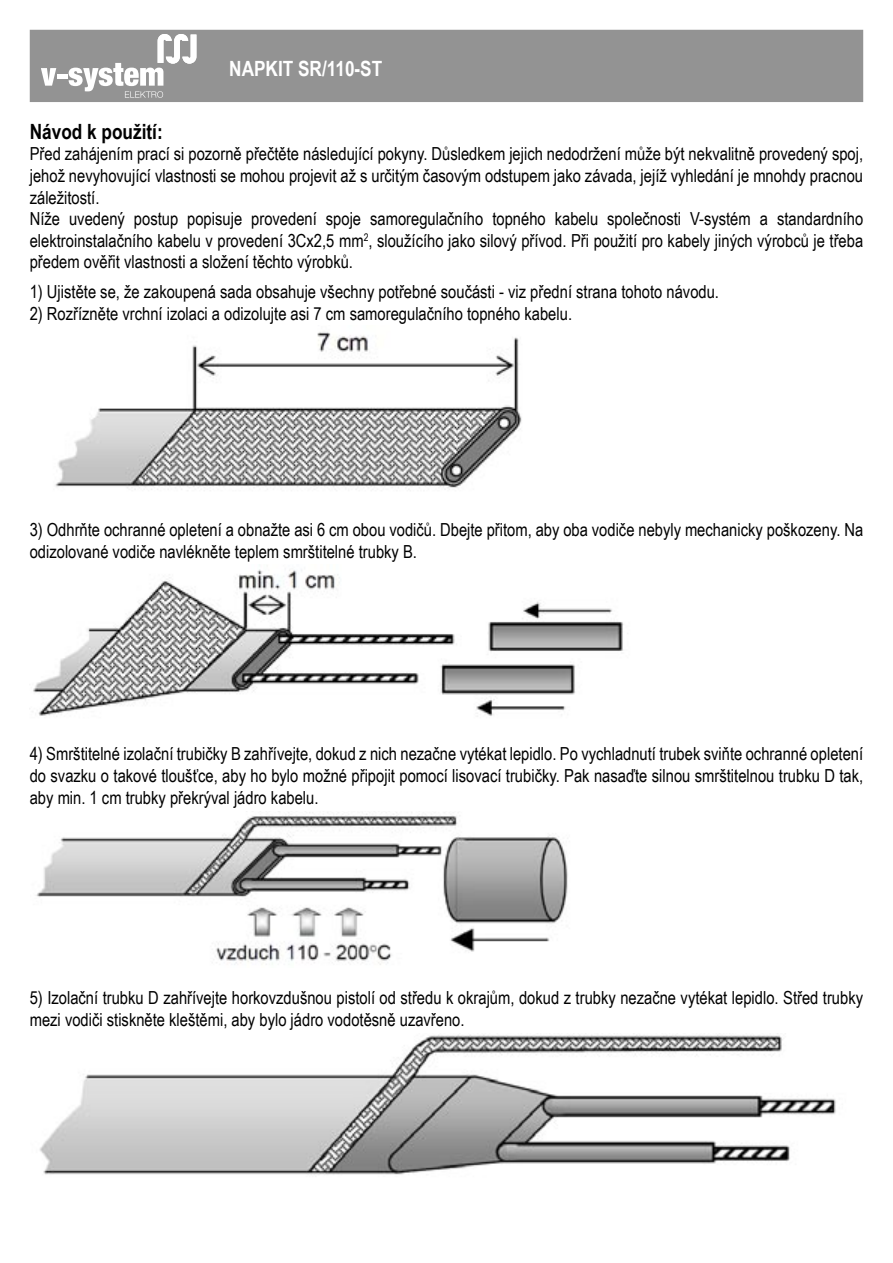
<style>
.page{position:relative;width:893px;height:1263px;background:#fff}
.page>*{position:absolute;margin:0;border:0;box-sizing:border-box;transform-origin:0 0}
.t1{font:700 21px "Arial Narrow";color:#fff}
.t2{font:700 21px "Arial Narrow";color:#000}
.Tìlo_textu{font:18px/21.6px "Arial Narrow";color:#000;text-align:justify}
</style>
<div class="page">
<div style="left:30px;top:30px;width:833px;height:72px;background:#939393"></div>
<svg style="left:42px;top:68px;width:14px;height:18px"></svg>
<div style="left:57px;top:74px;width:10px;height:5px;background:#fff"></div>
<svg style="left:69px;top:34px;width:127px;height:64px"></svg>
<img style="left:55px;top:332px;width:467px;height:158px">
<img style="left:33px;top:569px;width:591px;height:148px">
<img style="left:36px;top:811px;width:532px;height:154px">
<img style="left:39px;top:1033px;width:797px;height:142px">
<p class="t1" style="left:229px;top:52px;width:155px">NAPKIT SR/110-ST</p>
<p class="t2" style="left:30px;top:115px;width:134px">Návod k použití:</p>
<p class="Tìlo_textu" style="left:30px;top:143px;width:835px">Před zahájením prací si pozorně přečtěte následující pokyny. Důsledkem jejich nedodržení může být nekvalitně provedený spoj, jehož nevyhovující vlastnosti se mohou projevit až s určitým časovým odstupem jako závada, jejíž vyhledání je mnohdy pracnou záležitostí.</p>
<p class="Tìlo_textu" style="left:30px;top:207px;width:835px">Níže uvedený postup popisuje provedení spoje samoregulačního topného kabelu společnosti V-systém a standardního elektroinstalačního kabelu v provedení 3Cx2,5 mm<sup>2</sup>, sloužícího jako silový přívod. Při použití pro kabely jiných výrobců je třeba předem ověřit vlastnosti a složení těchto výrobků.</p>
<p class="Tìlo_textu" style="left:30px;top:280px;width:691px">1) Ujistěte se, že zakoupená sada obsahuje všechny potřebné součásti - viz přední strana tohoto návodu.</p>
<p class="Tìlo_textu" style="left:30px;top:302px;width:544px">2) Rozřízněte vrchní izolaci a odizolujte asi 7 cm samoregulačního topného kabelu.</p>
<p class="Tìlo_textu" style="left:30px;top:518px;width:835px">3) Odhrňte ochranné opletení a obnažte asi 6 cm obou vodičů. Dbejte přitom, aby oba vodiče nebyly mechanicky poškozeny. Na odizolované vodiče navlékněte teplem smrštitelné trubky B.</p>
<p class="Tìlo_textu" style="left:30px;top:743px;width:835px">4) Smrštitelné izolační trubičky B zahřívejte, dokud z nich nezačne vytékat lepidlo. Po vychladnutí trubek sviňte ochranné opletení do svazku o takové tloušťce, aby ho bylo možné připojit pomocí lisovací trubičky. Pak nasaďte silnou smrštitelnou trubku D tak, aby min. 1 cm trubky překrýval jádro kabelu.</p>
<p class="Tìlo_textu" style="left:30px;top:986px;width:835px">5) Izolační trubku D zahřívejte horkovzdušnou pistolí od středu k okrajům, dokud z trubky nezačne vytékat lepidlo. Střed trubky mezi vodiči stiskněte kleštěmi, aby bylo jádro vodotěsně uzavřeno.</p>
</div>
